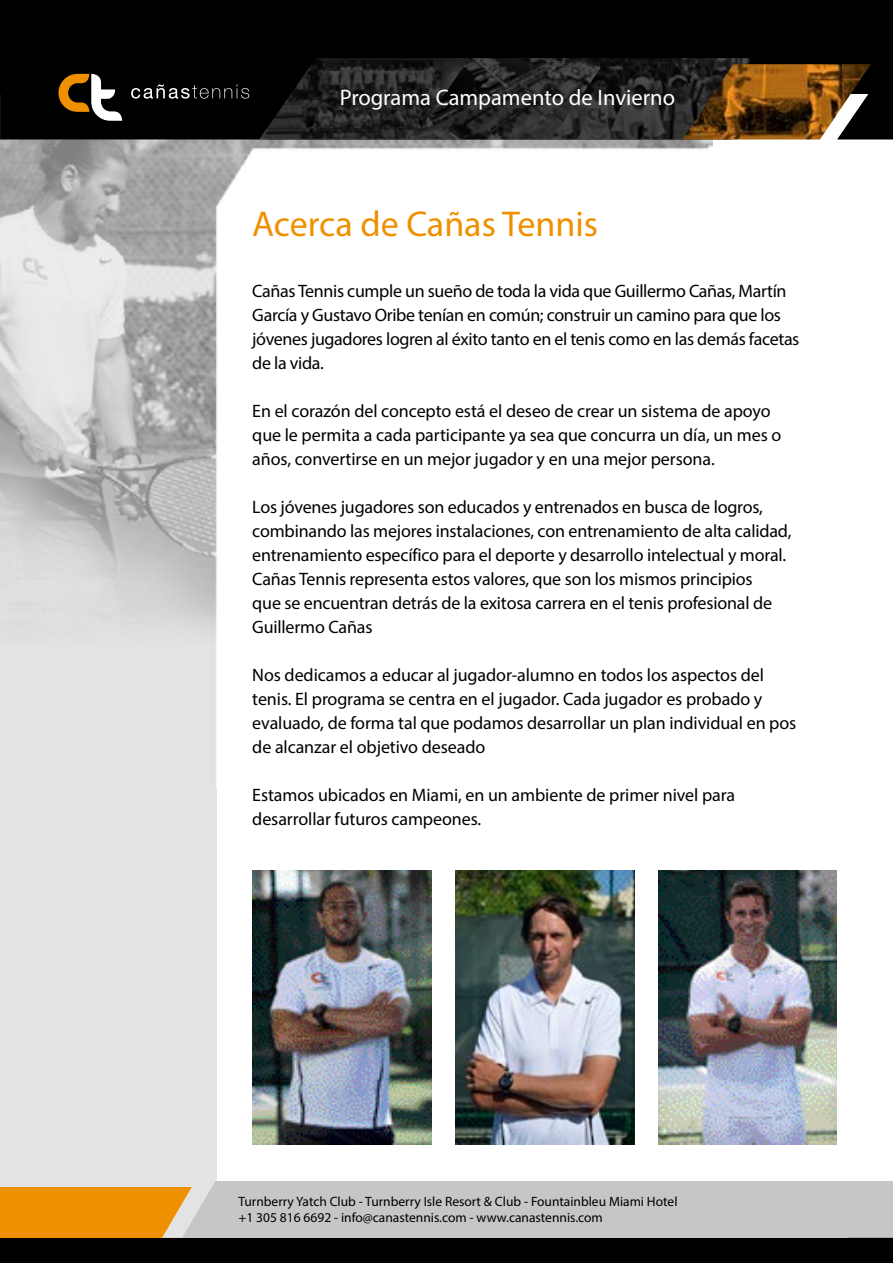
<style>
.page{position:relative;width:893px;height:1263px;background:#fff}
.page>*{position:absolute;margin:0;border:0;box-sizing:border-box;transform-origin:0 0}
.t1{font:36px "Myriad Pro";color:#ef9000}
.t2{font:22.5px "Myriad Pro";color:#fff}
.t3{font:18px/24px "Myriad Pro";letter-spacing:-.01em;color:#000}
.t4{font:13.5px/16.2px "Myriad Pro";color:#000}
</style>
<div class="page">
<div style="left:0;top:216px;width:216px;height:1013px;background:#e3e3e3"></div>
<img style="left:0;top:139px;width:712px;height:497px">
<div style="left:0;top:0;width:893px;height:94px;background:#000"></div>
<div style="left:0;top:73px;width:287px;height:66px;background:#000"></div>
<img style="left:600px;top:58px;width:151px;height:81px">
<img style="left:421px;top:58px;width:179px;height:81px">
<img style="left:307px;top:58px;width:163px;height:13px">
<img style="left:287px;top:71px;width:174px;height:29px">
<img style="left:267px;top:100px;width:174px;height:29px">
<img style="left:259px;top:129px;width:162px;height:10px">
<svg style="left:871px;top:94px;width:22px;height:45px"></svg>
<svg style="left:58px;top:74px;width:64px;height:47px"></svg>
<svg style="left:131px;top:84px;width:118px;height:15px"></svg>
<div style="left:0;top:1230px;width:893px;height:33px;background:#000"></div>
<div style="left:0;top:1187px;width:213px;height:51px;background:#ef9000"></div>
<div style="left:162px;top:1181px;width:731px;height:57px;background:#c6c6c6"></div>
<img style="left:682px;top:64px;width:189px;height:75px">
<img style="left:252px;top:871px;width:179px;height:273px">
<img style="left:658px;top:871px;width:179px;height:273px">
<img style="left:455px;top:871px;width:179px;height:273px">
<p class="t2" style="left:340px;top:84px;width:337px">Programa Campamento de Invierno</p>
<h1 class="t1" style="left:252px;top:202px;width:347px">Acerca de Cañas Tennis</h1>
<p class="t3" style="left:252px;top:279px;width:549px">Cañas Tennis cumple un sueño de toda la vida que Guillermo Cañas, Martín García y Gustavo Oribe tenían en común; construir un camino para que los jóvenes jugadores logren al éxito tanto en el tenis como en las demás facetas de la vida.</p>
<p class="t3" style="left:252px;top:399px;width:531px">En el corazón del concepto está el deseo de crear un sistema de apoyo que le permita a cada participante ya sea que concurra un día, un mes o años, convertirse en un mejor jugador y en una mejor persona.</p>
<p class="t3" style="left:252px;top:495px;width:541px">Los jóvenes jugadores son educados y entrenados en busca de logros, combinando las mejores instalaciones, con entrenamiento de alta calidad, entrenamiento específico para el deporte y desarrollo intelectual y moral.<br>Cañas Tennis representa estos valores, que son los mismos principios<br>que se encuentran detrás de la exitosa carrera en el tenis profesional de Guillermo Cañas</p>
<p class="t3" style="left:252px;top:663px;width:546px">Nos dedicamos a educar al jugador-alumno en todos los aspectos del tenis. El programa se centra en el jugador. Cada jugador es probado y evaluado, de forma tal que podamos desarrollar un plan individual en pos de alcanzar el objetivo deseado</p>
<p class="t3" style="left:252px;top:783px;width:484px">Estamos ubicados en Miami, en un ambiente de primer nivel para desarrollar futuros campeones.</p>
<p class="t4" style="left:238px;top:1193px;width:441px">Turnberry Yatch Club - Turnberry Isle Resort &amp; Club - Fountainbleu Miami Hotel +1 305 816 6692 - info@canastennis.com - www.canastennis.com</p>
</div>
